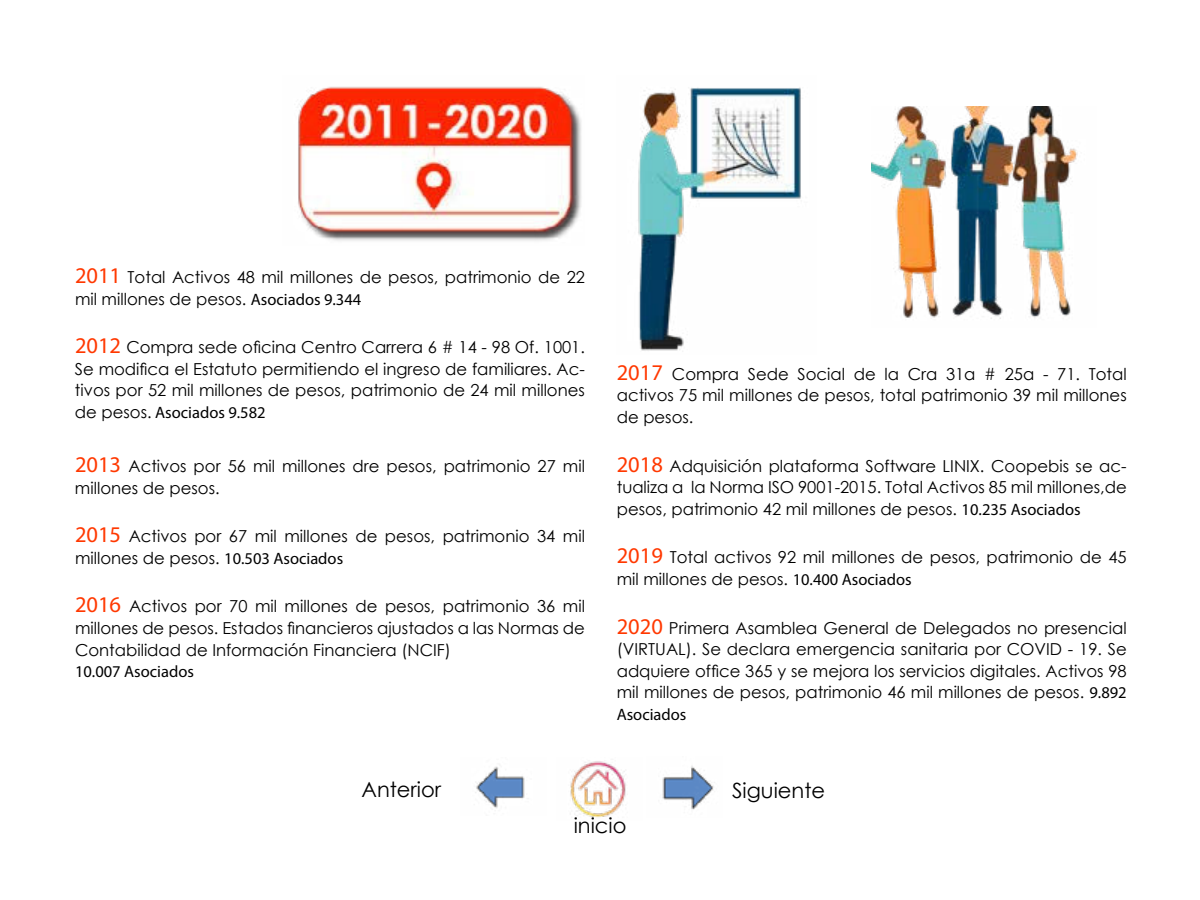
<style>
.page{position:relative;width:1200px;height:900px;background:#fff}
.page>*{position:absolute;margin:0;border:0;box-sizing:border-box;transform-origin:0 0}
.t1{font:21px "Century Gothic";color:#000}
.t2{font:16.5px/21.6px "Century Gothic";color:#000;text-align:justify}
.t3{font:16.5px "Myriad Pro";color:#000}
.s1{font-family:"Myriad Pro";font-size:22.5px;color:#ff3800}
.s2{font-family:"Myriad Pro"}
.s3{font-family:"Century Gothic"}
</style>
<div class="page">
<img style="left:298px;top:86px;width:284px;height:155px">
<img style="left:871px;top:106px;width:207px;height:213px">
<img style="left:638px;top:87px;width:163px;height:264px">
<img style="left:475px;top:766px;width:50px;height:42px">
<img style="left:662px;top:766px;width:53px;height:44px">
<img style="left:570px;top:761px;width:56px;height:57px">
<p class="t2" style="left:75px;top:266px;width:511px"><span class="s1">2011</span> Total Activos 48 mil millones de pesos, patrimonio de 22 mil millones de pesos. <span class="s2">Asociados 9.344</span></p>
<p class="t2" style="left:75px;top:336px;width:512px"><span class="s1">2012</span> Compra sede oficina Centro Carrera 6 # 14 - 98 Of. 1001.<br>Se modifica el Estatuto permitiendo el ingreso de familiares. Ac&shy;tivos por 52 mil millones de pesos, patrimonio de 24 mil millones</p>
<p class="t3" style="left:75px;top:406px;width:192px"><span class="s3">de pesos.</span> Asociados 9.582</p>
<p class="t2" style="left:75px;top:455px;width:512px"><span class="s1">2013</span> Activos por 56 mil millones dre pesos, patrimonio 27 mil millones de pesos.</p>
<p class="t2" style="left:75px;top:525px;width:511px"><span class="s1">2015</span> Activos por 67 mil millones de pesos, patrimonio 34 mil millones de pesos. <span class="s2">10.503 Asociados</span></p>
<p class="t2" style="left:75px;top:595px;width:511px"><span class="s1">2016</span> Activos por 70 mil millones de pesos, patrimonio 36 mil millones de pesos. Estados financieros ajustados a las Normas de Contabilidad de Información Financiera (NCIF)</p>
<p class="t3" style="left:75px;top:666px;width:120px">10.007 Asociados</p>
<p class="t2" style="left:617px;top:363px;width:512px"><span class="s1">2017</span> Compra Sede Social de la Cra 31a # 25a - 71. Total activos 75 mil millones de pesos, total patrimonio 39 mil millones de pesos.</p>
<p class="t2" style="left:617px;top:455px;width:512px"><span class="s1">2018</span> Adquisición plataforma Software LINIX. Coopebis se ac&shy;tualiza a la Norma ISO 9001-2015. Total Activos 85 mil millones,de pesos, patrimonio 42 mil millones de pesos. <span class="s2">10.235 Asociados</span></p>
<p class="t2" style="left:617px;top:546px;width:511px"><span class="s1">2019</span> Total activos 92 mil millones de pesos, patrimonio de 45 mil millones de pesos. <span class="s2">10.400 Asociados</span></p>
<p class="t2" style="left:617px;top:618px;width:512px"><span class="s1">2020</span> Primera Asamblea General de Delegados no presencial (VIRTUAL). Se declara emergencia sanitaria por COVID - 19. Se adquiere office 365 y se mejora los servicios digitales. Activos 98 mil millones de pesos, patrimonio 46 mil millones de pesos. <span class="s2">9.892</span></p>
<p class="t3" style="left:617px;top:708px;width:71px">Asociados</p>
<p class="t1" style="left:362px;top:781px;width:81px">Anterior</p>
<p class="t1" style="left:732px;top:782px;width:94px">Siguiente</p>
<p class="t1" style="left:574px;top:817px;width:54px">inicio</p>
</div>
